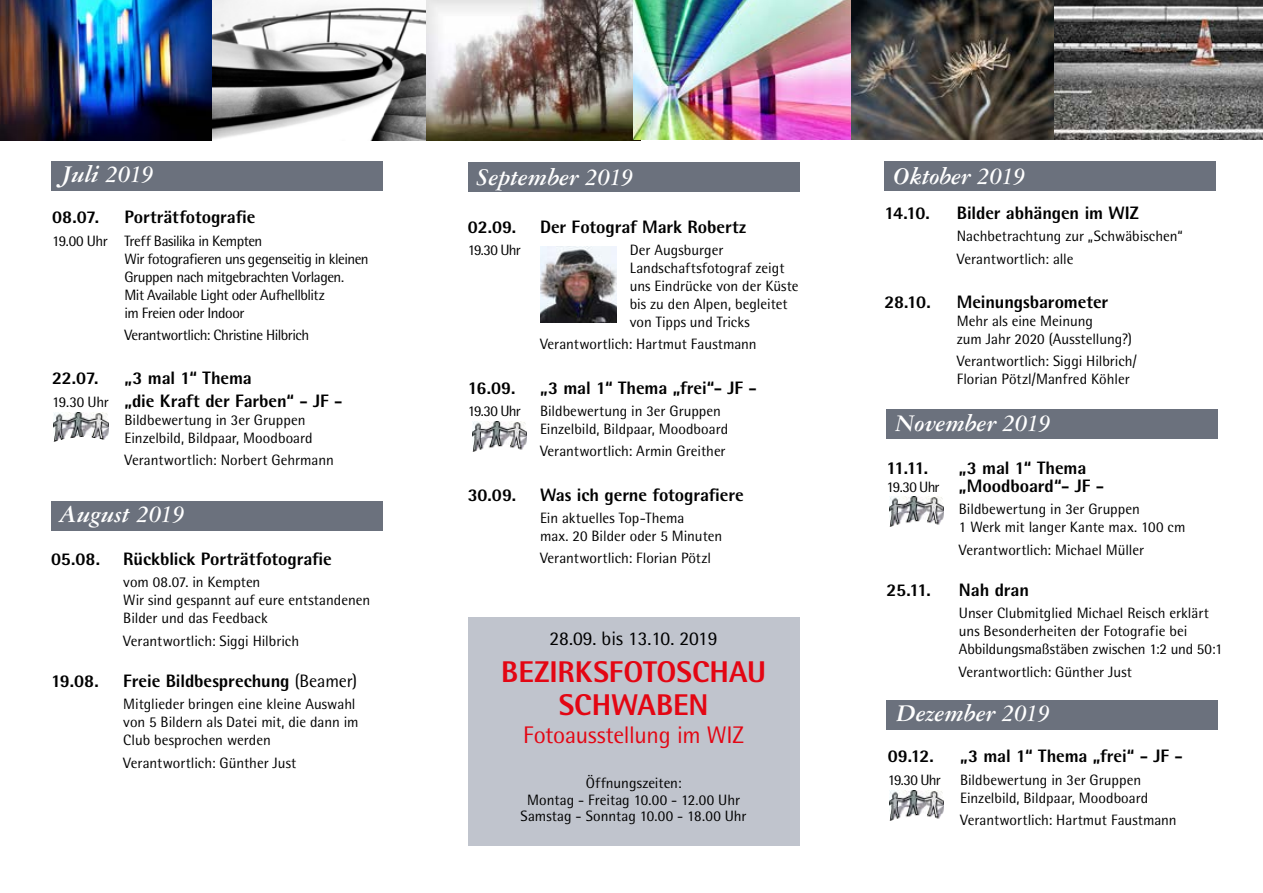
<style>
.page{position:relative;width:1263px;height:893px;background:#fff}
.page>*{position:absolute;margin:0;border:0;box-sizing:border-box;transform-origin:0 0}
.t1{font:800 30px/33px "Rotis Semi Sans Std";color:#e30613;text-align:center}
.t2{font:italic 700 25.5px "Garamond 3 LT Std";letter-spacing:-.025em;color:#fff}
.t3{font:24px "Rotis Semi Sans";letter-spacing:-.01em;color:#e30613}
.t4{font:19.5px "Rotis Semi Sans";color:#000}
.t5{font:800 18px/18px "Rotis Semi Sans Std";letter-spacing:-.005em;color:#000}
.t6{font:15px/18px "Rotis Semi Sans";letter-spacing:-.005em;color:#000}
.t7{font:15px/18px "Rotis Semi Sans";letter-spacing:-.03em;color:#000}
.s1{font-family:"Rotis Semi Sans";font-weight:400;font-size:15px}
.s2{font-family:"Rotis Semi Sans";font-weight:400}
</style>
<div class="page">
<div style="left:468px;top:617px;width:331px;height:229px;background:#c0c4cd"></div>
<img style="left:425px;top:0;width:209px;height:140px">
<img style="left:0;top:0;width:425px;height:140px">
<img style="left:634px;top:0;width:629px;height:140px">
<div style="left:887px;top:409px;width:331px;height:30px;background:#6b717d"></div>
<div style="left:468px;top:162px;width:332px;height:30px;background:#6b717d"></div>
<div style="left:884px;top:162px;width:332px;height:29px;background:#6b717d"></div>
<div style="left:51px;top:501px;width:332px;height:30px;background:#6b717d"></div>
<div style="left:51px;top:162px;width:332px;height:29px;background:#6b717d"></div>
<img style="left:54px;top:412px;width:54px;height:30px">
<img style="left:472px;top:422px;width:55px;height:29px">
<img style="left:889px;top:497px;width:55px;height:29px">
<img style="left:540px;top:246px;width:77px;height:77px">
<div style="left:887px;top:701px;width:331px;height:29px;background:#6b717d"></div>
<img style="left:889px;top:791px;width:55px;height:29px">
<h2 class="t2" style="left:61px;top:161px;width:95px">Juli 2019</h2>
<p class="t5" style="left:52px;top:208px;width:48px">08.07.</p>
<p class="t5" style="left:124px;top:208px;width:132px">Porträtfotografie</p>
<p class="t7" style="left:124px;top:231px;width:246px;text-indent:-72px">19.00 Uhr Treff Basilika in Kempten<br>Wir fotografieren uns gegenseitig in kleinen Gruppen nach mitgebrachten Vorlagen.<br>Mit Available Light oder Aufhellblitz<br>im Freien oder Indoor</p>
<p class="t7" style="left:124px;top:326px;width:186px">Verantwortlich: Christine Hilbrich</p>
<p class="t5" style="left:52px;top:369px;width:48px">22.07.</p>
<p class="t5" style="left:52px;top:367px;width:292px;line-height:22.2px;text-indent:72px">„3 mal 1“ Thema<br><span class="s1">19.30 Uhr</span> „die Kraft der Farben“ - JF -</p>
<p class="t6" style="left:124px;top:410px;width:190px">Bildbewertung in 3er Gruppen<br>Einzelbild, Bildpaar, Moodboard</p>
<p class="t6" style="left:124px;top:451px;width:211px">Verantwortlich: Norbert Gehrmann</p>
<h2 class="t2" style="left:60px;top:501px;width:127px">August 2019</h2>
<p class="t5" style="left:51px;top:550px;width:51px">05.08.</p>
<p class="t5" style="left:123px;top:550px;width:210px">Rückblick Porträtfotografie</p>
<p class="t6" style="left:123px;top:573px;width:248px">vom 08.07. in Kempten<br>Wir sind gespannt auf eure entstandenen<br>Bilder und das Feedback</p>
<p class="t6" style="left:123px;top:631px;width:177px">Verantwortlich: Siggi Hilbrich</p>
<p class="t5" style="left:51px;top:672px;width:49px">19.08.</p>
<p class="t5" style="left:123px;top:672px;width:235px">Freie Bildbesprechung <span class="s2">(Beamer)</span></p>
<p class="t6" style="left:123px;top:695px;width:237px">Mitglieder bringen eine kleine Auswahl von 5 Bildern als Datei mit, die dann im<br>Club besprochen werden</p>
<p class="t6" style="left:123px;top:753px;width:175px">Verantwortlich: Günther Just</p>
<h2 class="t2" style="left:477px;top:163px;width:159px">September 2019</h2>
<h2 class="t2" style="left:893px;top:162px;width:134px">Oktober 2019</h2>
<p class="t5" style="left:468px;top:217px;width:50px">02.09.</p>
<p class="t5" style="left:540px;top:217px;width:208px">Der Fotograf Mark Robertz</p>
<p class="t6" style="left:468px;top:241px;width:54px">19.30 Uhr</p>
<p class="t6" style="left:630px;top:241px;width:170px">Der Augsburger<br>Landschaftsfotograf zeigt uns Eindrücke von der Küste bis zu den Alpen, begleitet von Tipps und Tricks</p>
<p class="t6" style="left:540px;top:335px;width:218px">Verantwortlich: Hartmut Faustmann</p>
<p class="t5" style="left:468px;top:378px;width:49px">16.09.</p>
<p class="t5" style="left:540px;top:378px;width:218px">„3 mal 1“ Thema „frei“- JF -</p>
<p class="t6" style="left:468px;top:402px;width:54px">19.30 Uhr</p>
<p class="t6" style="left:540px;top:402px;width:190px">Bildbewertung in 3er Gruppen<br>Einzelbild, Bildpaar, Moodboard</p>
<p class="t6" style="left:540px;top:442px;width:187px">Verantwortlich: Armin Greither</p>
<p class="t5" style="left:468px;top:485px;width:50px">30.09.</p>
<p class="t5" style="left:540px;top:485px;width:205px">Was ich gerne fotografiere</p>
<p class="t6" style="left:540px;top:509px;width:184px">Ein aktuelles Top-Thema<br>max. 20 Bilder oder 5 Minuten</p>
<p class="t6" style="left:540px;top:549px;width:173px">Verantwortlich: Florian Pötzl</p>
<h3 class="t4" style="left:549px;top:627px;width:170px">28.09. bis 13.10. 2019</h3>
<h1 class="t1" style="left:501px;top:655px;width:266px">BEZIRKSFOTOSCHAU<br>SCHWABEN</h1>
<h3 class="t3" style="left:523px;top:721px;width:222px">Fotoausstellung im WIZ</h3>
<p class="t6" style="left:521px;top:775px;width:227px;line-height:16.5px;text-align:center">Öffnungszeiten:<br>Montag - Freitag 10.00 - 12.00 Uhr<br>Samstag - Sonntag 10.00 - 18.00 Uhr</p>
<p class="t5" style="left:884px;top:204px;width:47px">14.10.</p>
<p class="t5" style="left:957px;top:204px;width:183px">Bilder abhängen im WIZ</p>
<p class="t6" style="left:957px;top:225px;width:227px;line-height:22.2px">Nachbetrachtung zur „Schwäbischen“<br>Verantwortlich: alle</p>
<p class="t5" style="left:884px;top:293px;width:48px">28.10.</p>
<p class="t5" style="left:957px;top:293px;width:153px">Meinungsbarometer</p>
<p class="t6" style="left:957px;top:312px;width:177px">Mehr als eine Meinung<br>zum Jahr 2020 (Ausstellung?)</p>
<p class="t6" style="left:957px;top:352px;width:182px">Verantwortlich: Siggi Hilbrich/<br>Florian Pötzl/Manfred Köhler</p>
<h2 class="t2" style="left:895px;top:409px;width:158px">November 2019</h2>
<p class="t5" style="left:887px;top:459px;width:219px;text-indent:72px">„3 mal 1“ Thema<br><span class="s1">19.30 Uhr</span> „Moodboard“- JF -</p>
<p class="t6" style="left:959px;top:500px;width:228px">Bildbewertung in 3er Gruppen<br>1 Werk mit langer Kante max. 100 cm</p>
<p class="t6" style="left:959px;top:540px;width:187px">Verantwortlich: Michael Müller</p>
<p class="t5" style="left:887px;top:581px;width:46px">25.11.</p>
<p class="t5" style="left:959px;top:581px;width:72px">Nah dran</p>
<p class="t6" style="left:959px;top:604px;width:265px">Unser Clubmitglied Michael Reisch erklärt uns Besonderheiten der Fotografie bei<br>Abbildungsmaßstäben zwischen 1:2 und 50:1</p>
<p class="t6" style="left:959px;top:662px;width:175px">Verantwortlich: Günther Just</p>
<p class="t5" style="left:887px;top:459px;width:43px">11.11.</p>
<h2 class="t2" style="left:896px;top:700px;width:156px">Dezember 2019</h2>
<p class="t5" style="left:888px;top:747px;width:48px">09.12.</p>
<p class="t5" style="left:960px;top:747px;width:224px">„3 mal 1“ Thema „frei“ - JF -</p>
<p class="t6" style="left:888px;top:770px;width:54px">19.30 Uhr</p>
<p class="t6" style="left:960px;top:770px;width:190px">Bildbewertung in 3er Gruppen<br>Einzelbild, Bildpaar, Moodboard</p>
<p class="t6" style="left:960px;top:811px;width:218px">Verantwortlich: Hartmut Faustmann</p>
</div>
